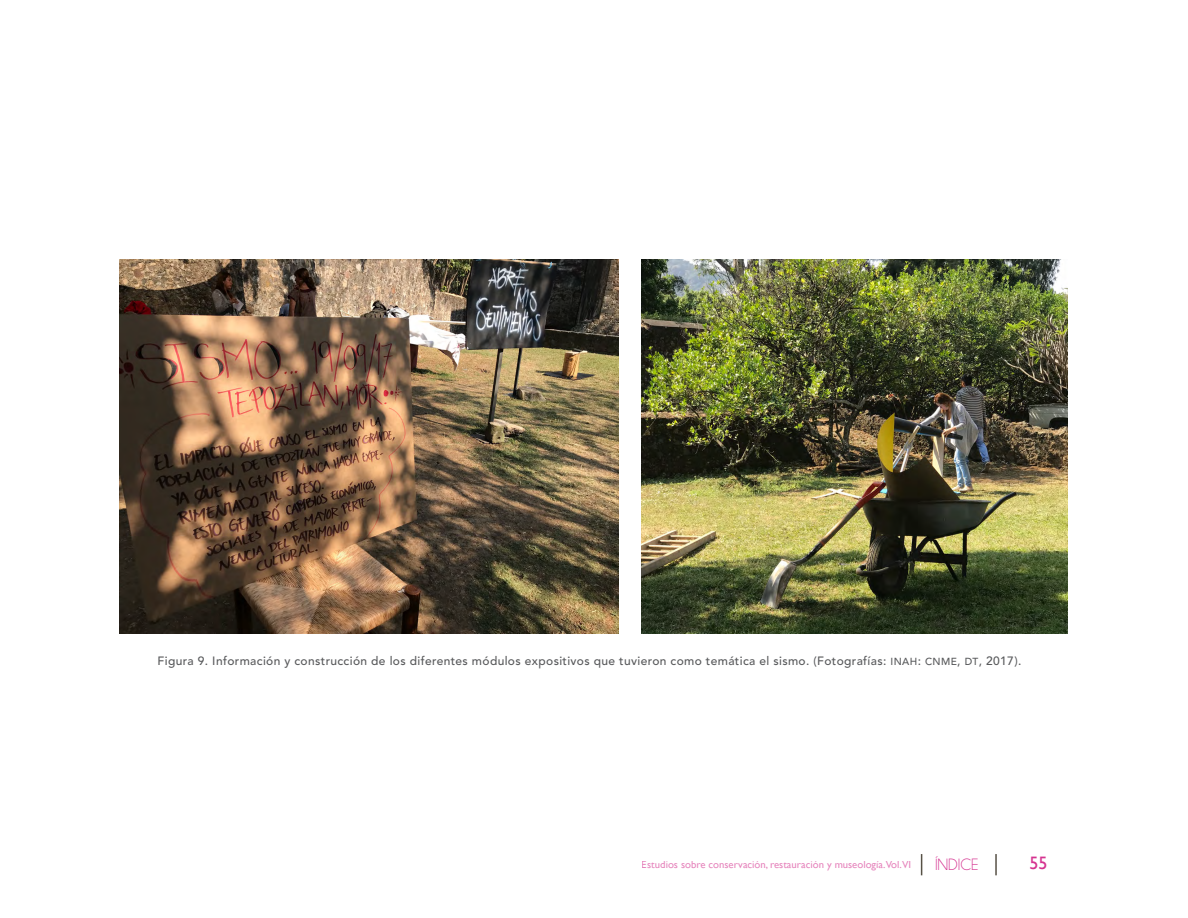
<style>
.page{position:relative;width:1188px;height:918px;background:#fff}
.page>*{position:absolute;margin:0;border:0;box-sizing:border-box;transform-origin:0 0}
.t1{font:18px "Gill Sans";color:#d53390}
.t2{font:16.5px "Champagne&Limousines";color:#d53390}
.t3{font:500 12px "Avenir LT Std";letter-spacing:.03em;color:#58595b}
.t4{font:10.5px "Gill Sans";color:#d53390}
.s1{font-family:"Avenir LT Std Medium SC850";font-weight:400;font-size:10.2px}
.s2{font-family:"Avenir LT Std Medium SC850";font-weight:400}
</style>
<div class="page">
<hr style="left:995px;top:854px;width:2px;height:21px;background:#575146">
<svg style="left:921px;top:854px;width:1px;height:21px"></svg>
<img style="left:120px;top:260px;width:498px;height:373px">
<img style="left:641px;top:260px;width:426px;height:373px">
<p class="t3" style="left:158px;top:654px;width:865px">Figura 9. Información y construcción de los diferentes módulos expositivos que tuvieron como temática el sismo. (Fotografías: <span class="s1">INAH</span><span class="s2">:</span> <span class="s1">CNME</span><span class="s2">,</span> <span class="s1">DT</span>, 2017).</p>
<p class="t4" style="left:642px;top:859px;width:271px">Estudios sobre conservación, restauración y museología.Vol.VI</p>
<h2 class="t2" style="left:935px;top:856px;width:45px">ÍNDICE</h2>
<h1 class="t1" style="left:1029px;top:853px;width:19px">55</h1>
</div>
